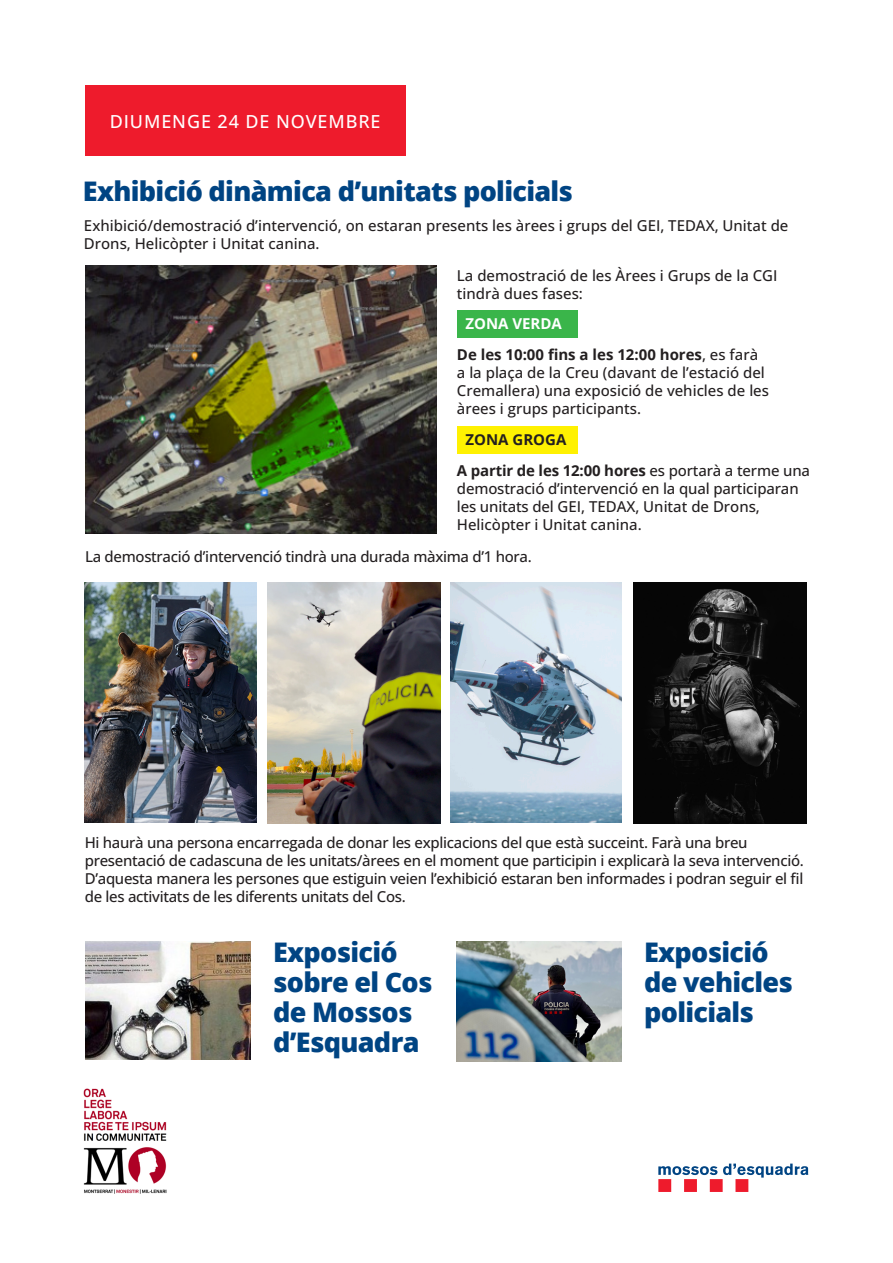
<style>
.page{position:relative;width:893px;height:1263px;background:#fff}
.page>*{position:absolute;margin:0;border:0;box-sizing:border-box;transform-origin:0 0}
.t1{font:800 27px/30px "Open Sans";letter-spacing:-.025em;color:#004483}
.t2{font:500 18px "Open Sans";letter-spacing:.05em;color:#fff}
.t3{font:500 15px/18px "Open Sans";letter-spacing:-.01em;color:#231f20}
.t4{font:700 15px "Open Sans";color:#fff}
.t5{font:700 15px "Open Sans";color:#231f20}
.s1{font-weight:700}
</style>
<div class="page">
<img style="left:83px;top:1088px;width:84px;height:106px">
<div style="left:658px;top:1179px;width:13px;height:13px;background:#ee1b2c"></div>
<div style="left:684px;top:1179px;width:13px;height:13px;background:#ee1b2c"></div>
<div style="left:710px;top:1179px;width:13px;height:13px;background:#ee1b2c"></div>
<div style="left:735px;top:1179px;width:13px;height:13px;background:#ee1b2c"></div>
<svg style="left:658px;top:1163px;width:150px;height:14px"></svg>
<div style="left:85px;top:85px;width:320px;height:71px;background:#ee1b2c"></div>
<img style="left:85px;top:266px;width:351px;height:267px">
<div style="left:457px;top:311px;width:121px;height:27px;background:#3ab54a"></div>
<div style="left:457px;top:426px;width:121px;height:27px;background:#fff101"></div>
<img style="left:85px;top:582px;width:171px;height:240px">
<img style="left:451px;top:582px;width:171px;height:240px">
<img style="left:268px;top:582px;width:173px;height:242px">
<img style="left:634px;top:582px;width:172px;height:242px">
<img style="left:85px;top:941px;width:166px;height:118px">
<img style="left:457px;top:941px;width:164px;height:121px">
<p class="t2" style="left:110px;top:109px;width:272px">DIUMENGE 24 DE NOVEMBRE</p>
<p class="t1" style="left:83px;top:175px;width:492px">Exhibició dinàmica d’unitats policials</p>
<p class="t3" style="left:84px;top:216px;width:706px">Exhibició/demostració d’intervenció, on estaran presents les àrees i grups del GEI, TEDAX, Unitat de<br>Drons, Helicòpter i Unitat canina.</p>
<p class="t3" style="left:457px;top:266px;width:322px">La demostració de les Àrees i Grups de la CGI tindrà dues fases:</p>
<p class="t4" style="left:465px;top:313px;width:98px">ZONA VERDA</p>
<p class="t3" style="left:457px;top:345px;width:314px"><span class="s1">De les 10:00 fins a les 12:00 hores</span>, es farà a la plaça de la Creu (davant de l’estació del Cremallera) una exposició de vehicles de les àrees i grups participants.</p>
<p class="t5" style="left:465px;top:429px;width:102px">ZONA GROGA</p>
<p class="t3" style="left:457px;top:461px;width:355px"><span class="s1">A partir de les 12:00 hores</span> es portarà a terme una demostració d’intervenció en la qual participaran les unitats del GEI, TEDAX, Unitat de Drons, Helicòpter i Unitat canina.</p>
<p class="t3" style="left:85px;top:547px;width:448px">La demostració d’intervenció tindrà una durada màxima d’1 hora.</p>
<p class="t3" style="left:85px;top:833px;width:721px">Hi haurà una persona encarregada de donar les explicacions del que està succeint. Farà una breu presentació de cadascuna de les unitats/àrees en el moment que participin i explicarà la seva intervenció.<br>D’aquesta manera les persones que estiguin veien l’exhibició estaran ben informades i podran seguir el fil de les activitats de les diferents unitats del Cos.</p>
<p class="t1" style="left:273px;top:936px;width:161px">Exposició sobre el Cos de Mossos d’Esquadra</p>
<p class="t1" style="left:644px;top:936px;width:150px">Exposició de vehicles policials</p>
</div>
